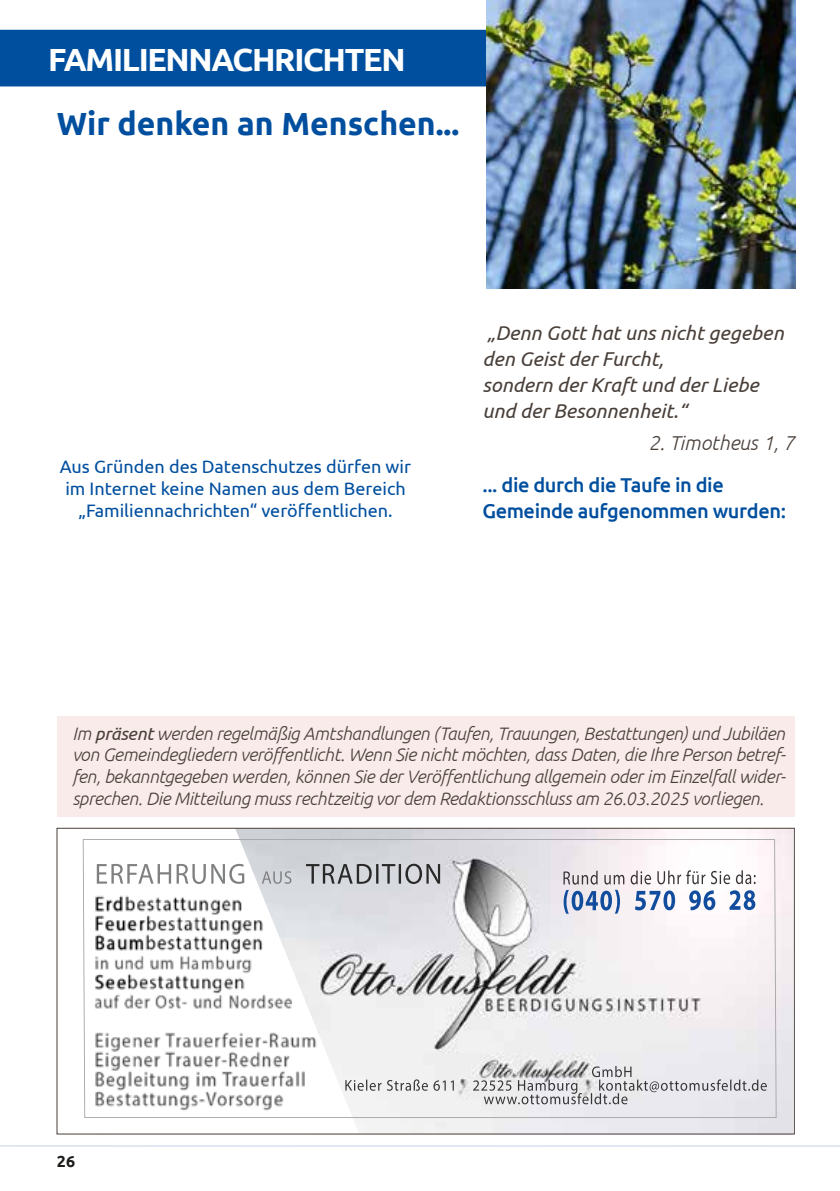
<style>
.page{position:relative;width:840px;height:1191px;background:#fff}
.page>*{position:absolute;margin:0;border:0;box-sizing:border-box;transform-origin:0 0}
.t1{font:700 32px "Ubuntu";color:#004f9f}
.t2{font:700 32px "Ubuntu";letter-spacing:-.04em;color:#fff}
.t3{font:italic 20px/26px "Ubuntu";color:#493f39}
.t4{font:500 20px/26px "Ubuntu";letter-spacing:-.02em;color:#004f9f}
.t5{font:italic 300 20px "Ubuntu";color:#493f39}
.t6{font:italic 300 18px/21.6px "Ubuntu";letter-spacing:-.02em;color:#493f39;text-align:justify}
.t7{font:18px/21.6px "Ubuntu";color:#004f9f;text-align:center}
.t8{font:700 16px "Ubuntu";color:#1d1d1b}
.s1{font-weight:400}
</style>
<div class="page">
<svg style="left:0;top:1062px;width:839px;height:85px"></svg>
<div style="left:57px;top:716px;width:737px;height:100px;background:#f8ebe9"></div>
<div style="left:0;top:30px;width:486px;height:56px;background:#004f9f"></div>
<img style="left:486px;top:0;width:308px;height:289px">
<img style="left:359px;top:830px;width:433px;height:302px">
<img style="left:66px;top:830px;width:293px;height:302px">
<img style="left:83px;top:839px;width:693px;height:279px">
<h1 class="t2" style="left:48px;top:40px;width:358px">FAMILIENNACHRICHTEN</h1>
<h1 class="t1" style="left:57px;top:105px;width:404px">Wir denken an Menschen...</h1>
<p class="t7" style="left:60px;top:455px;width:352px">Aus Grü nden des Datenschutzes dü rfen wir im Internet keine Namen aus dem Bereich „Familiennachrichten“ veröffentlichen.</p>
<p class="t3" style="left:482px;top:319px;width:302px">„Denn Gott hat uns nicht gegeben den Geist der Furcht,<br>sondern der Kraft und der Liebe und der Besonnenheit.“</p>
<p class="t5" style="left:648px;top:431px;width:147px">2. Timotheus 1, 7</p>
<p class="t4" style="left:482px;top:471px;width:305px">... die durch die Taufe in die<br>Gemeinde aufgenommen wurden:</p>
<p class="t6" style="left:72px;top:722px;width:714px">Im <span class="s1">präsent</span> werden regelmäßig Amtshandlungen (Taufen, Trauungen, Bestattungen) und Jubiläen von Gemeindegliedern veröffentlicht. Wenn Sie nicht möchten, dass Daten, die Ihre Person betref&shy;fen, bekanntgegeben werden, können Sie der Veröffentlichung allgemein oder im Einzelfall wider&shy;sprechen. Die Mitteilung muss rechtzeitig vor dem Redaktionsschluss am 26.03.2025 vorliegen.</p>
<p class="t8" style="left:57px;top:1151px;width:20px">26</p>
</div>
